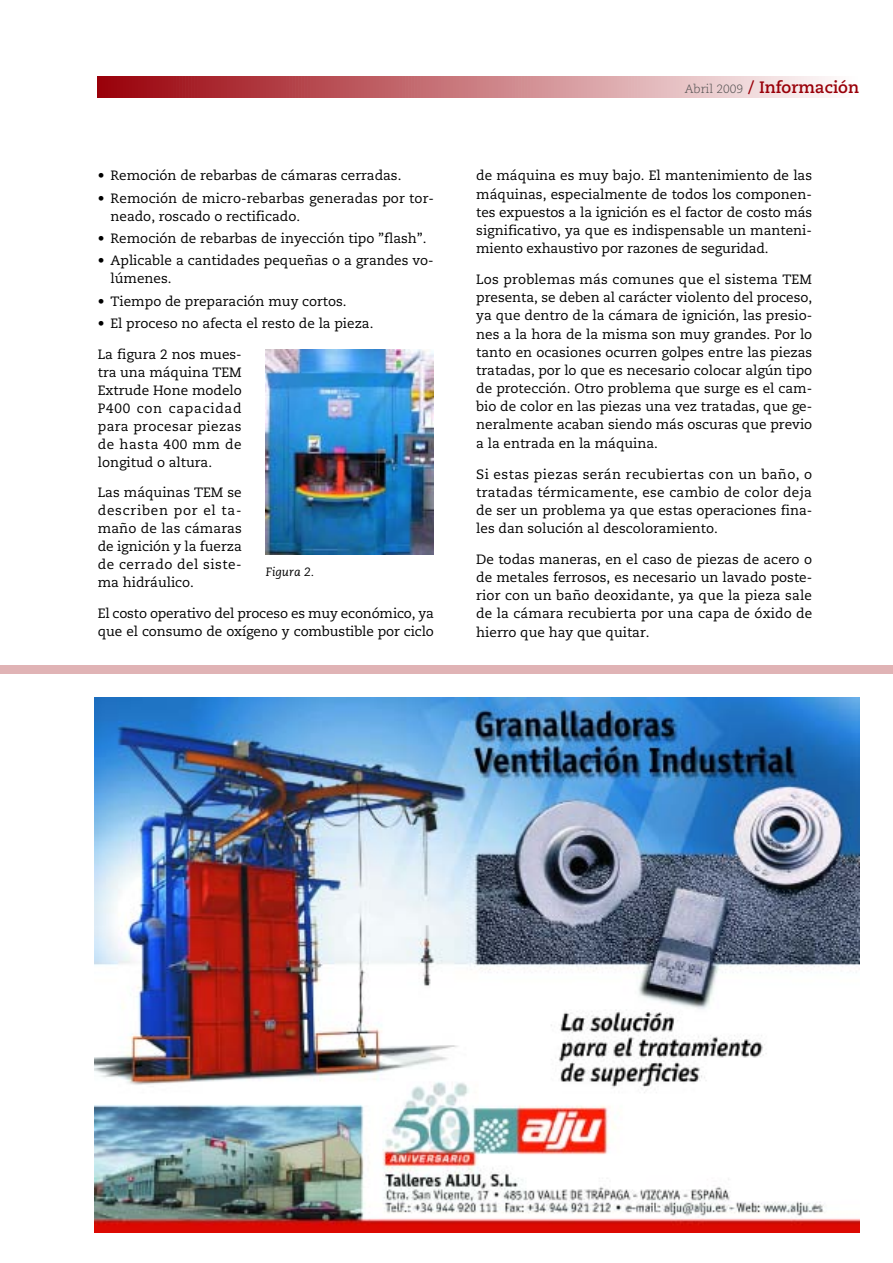
<style>
.page{position:relative;width:893px;height:1263px;background:#fff}
.page>*{position:absolute;margin:0;border:0;box-sizing:border-box;transform-origin:0 0}
.t1{font:700 16.5px "Caecilia";color:#990009}
.t2{font:13.5px/18.1px "Caecilia";color:#000;text-align:justify}
.t3{font:italic 12px "Caecilia";color:#000}
.s1{font-weight:300;font-size:12px;color:#4d4d4d}
</style>
<div class="page">
<svg style="left:98px;top:77px;width:730px;height:21px;background:#c97a7f"></svg>
<img style="left:266px;top:350px;width:168px;height:204px">
<div style="left:0;top:665px;width:893px;height:8px;background:#e0b3b5"></div>
<img style="left:94px;top:697px;width:766px;height:536px">
<p class="t2" style="left:98px;top:168px;width:305px">• Remoción de rebarbas de cámaras cerradas.</p>
<p class="t2" style="left:111px;top:190px;width:325px;text-indent:-13px">• Remoción de micro-rebarbas generadas por tor&shy;neado, roscado o rectificado.</p>
<p class="t2" style="left:98px;top:230px;width:330px">• Remoción de rebarbas de inyección tipo ”flash”.</p>
<p class="t2" style="left:111px;top:253px;width:325px;text-indent:-13px">• Aplicable a cantidades pequeñas o a grandes vo&shy;lúmenes.</p>
<p class="t2" style="left:98px;top:293px;width:250px">• Tiempo de preparación muy cortos.</p>
<p class="t2" style="left:98px;top:315px;width:277px">• El proceso no afecta el resto de la pieza.</p>
<p class="t2" style="left:98px;top:346px;width:145px">La figura 2 nos mues&shy;tra una máquina TEM Extrude Hone modelo P400 con capacidad para procesar piezas de hasta 400 mm de longitud o altura.</p>
<p class="t2" style="left:98px;top:485px;width:146px">Las máquinas TEM se describen por el ta&shy;maño de las cámaras de ignición y la fuerza de cerrado del siste&shy;ma hidráulico.</p>
<p class="t2" style="left:98px;top:605px;width:338px">El costo operativo del proceso es muy económico, ya que el consumo de oxígeno y combustible por ciclo</p>
<p class="t3" style="left:266px;top:567px;width:50px">Figura 2.</p>
<p class="t1" style="left:685px;top:81px;width:176px"><span class="s1">Abril 2009</span> / Información</p>
<p class="t2" style="left:476px;top:168px;width:338px">de máquina es muy bajo. El mantenimiento de las máquinas, especialmente de todos los componen&shy;tes expuestos a la ignición es el factor de costo más significativo, ya que es indispensable un manteni&shy;miento exhaustivo por razones de seguridad.</p>
<p class="t2" style="left:476px;top:271px;width:338px">Los problemas más comunes que el sistema TEM presenta, se deben al carácter violento del proceso, ya que dentro de la cámara de ignición, las presio&shy;nes a la hora de la misma son muy grandes. Por lo tanto en ocasiones ocurren golpes entre las piezas tratadas, por lo que es necesario colocar algún tipo de protección. Otro problema que surge es el cam&shy;bio de color en las piezas una vez tratadas, que ge&shy;neralmente acaban siendo más oscuras que previo a la entrada en la máquina.</p>
<p class="t2" style="left:476px;top:466px;width:338px">Si estas piezas serán recubiertas con un baño, o tratadas térmicamente, ese cambio de color deja de ser un problema ya que estas operaciones fina&shy;les dan solución al descoloramiento.</p>
<p class="t2" style="left:476px;top:551px;width:338px">De todas maneras, en el caso de piezas de acero o de metales ferrosos, es necesario un lavado poste&shy;rior con un baño deoxidante, ya que la pieza sale de la cámara recubierta por una capa de óxido de hierro que hay que quitar.</p>
</div>
